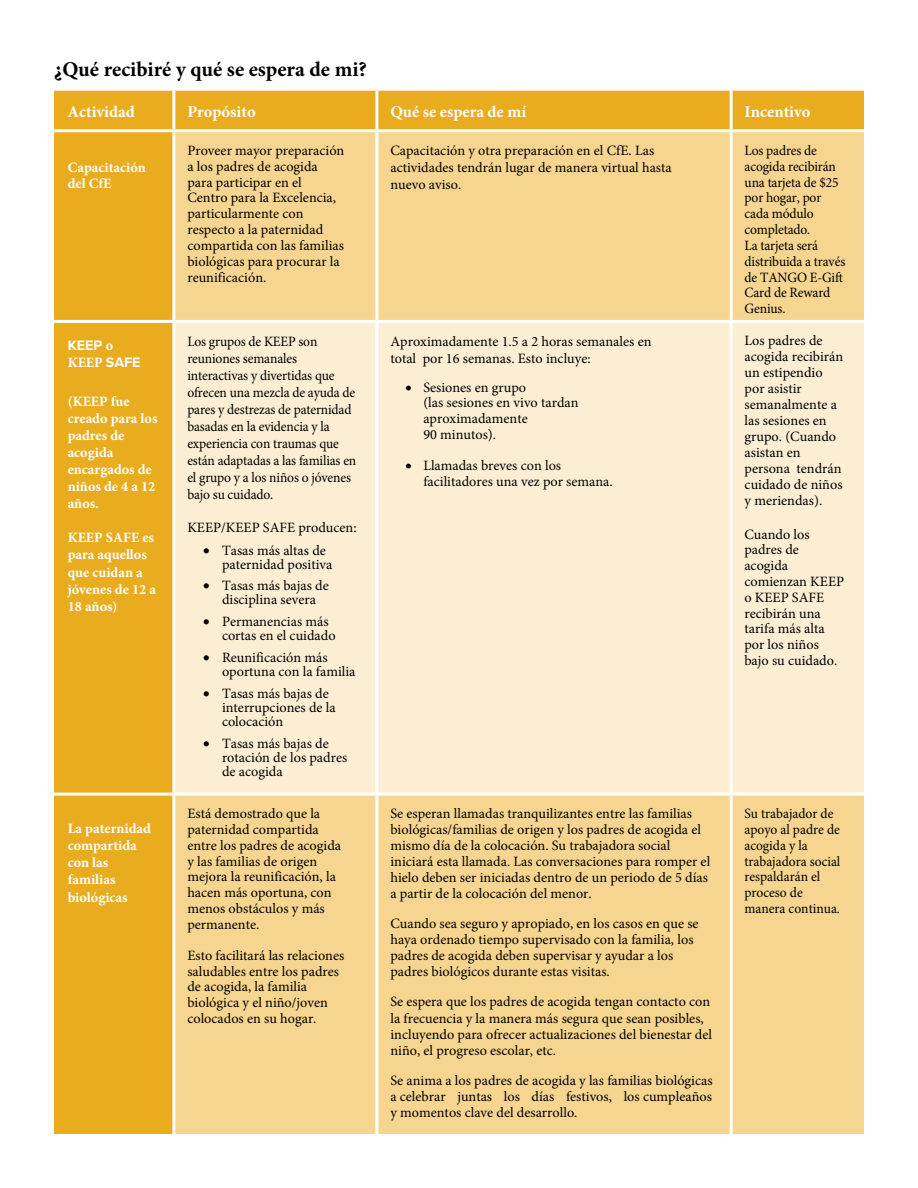
<style>
.page{position:relative;width:918px;height:1188px;background:#fff}
.page>*{position:absolute;margin:0;border:0;box-sizing:border-box;transform-origin:0 0}
.t1{font:700 21px "Minion Pro";color:#000}
.t2{font:700 16.5px "Minion Pro";color:#fff}
.t3{font:14.25px/15.9px "Minion Pro";color:#000}
.t4{font:14.25px/15.9px "Minion Pro";color:#000;scale:.95 1}
.t5{font:700 14.25px/17.1px "Minion Pro";color:#fff}
.t6{font:700 14.25px "Proxima Nova";color:#fff}
.s1{font-family:"Minion Pro"}
.s2{font-family:"Proxima Nova"}
.s3{font-size:13.5px}
</style>
<div class="page">
<div style="left:54px;top:91px;width:810px;height:1043px;background:#eaac1f"></div>
<div style="left:175px;top:132px;width:689px;height:1002px;background:#f5d58f"></div>
<div style="left:175px;top:323px;width:689px;height:470px;background:#fbeed2"></div>
<hr style="left:172px;top:91px;width:3px;height:38px;background:#fff">
<hr style="left:375px;top:91px;width:3px;height:38px;background:#fff">
<hr style="left:730px;top:91px;width:3px;height:38px;background:#fff">
<hr style="left:54px;top:129px;width:120px;height:3px;background:#fff">
<hr style="left:174px;top:129px;width:203px;height:3px;background:#fff">
<hr style="left:172px;top:132px;width:3px;height:188px;background:#fff">
<hr style="left:377px;top:129px;width:354px;height:3px;background:#fff">
<hr style="left:375px;top:132px;width:3px;height:188px;background:#fff">
<hr style="left:731px;top:129px;width:133px;height:3px;background:#fff">
<hr style="left:730px;top:132px;width:3px;height:188px;background:#fff">
<hr style="left:54px;top:320px;width:120px;height:3px;background:#fff">
<hr style="left:174px;top:320px;width:203px;height:3px;background:#fff">
<hr style="left:172px;top:323px;width:3px;height:470px;background:#fff">
<hr style="left:377px;top:320px;width:354px;height:3px;background:#fff">
<hr style="left:375px;top:323px;width:3px;height:470px;background:#fff">
<hr style="left:731px;top:320px;width:133px;height:3px;background:#fff">
<hr style="left:730px;top:323px;width:3px;height:470px;background:#fff">
<hr style="left:54px;top:793px;width:120px;height:3px;background:#fff">
<hr style="left:174px;top:793px;width:203px;height:3px;background:#fff">
<hr style="left:172px;top:796px;width:3px;height:338px;background:#fff">
<hr style="left:377px;top:793px;width:354px;height:3px;background:#fff">
<hr style="left:375px;top:796px;width:3px;height:338px;background:#fff">
<hr style="left:731px;top:793px;width:133px;height:3px;background:#fff">
<hr style="left:730px;top:796px;width:3px;height:338px;background:#fff">
<h1 class="t1" style="left:54px;top:55px;width:314px">¿Qué recibiré y qué se espera de mi?</h1>
<p class="t2" style="left:68px;top:100px;width:69px">Actividad</p>
<p class="t2" style="left:187px;top:100px;width:70px">Propósito</p>
<p class="t2" style="left:390px;top:100px;width:137px">Qué se espera de mí</p>
<p class="t2" style="left:745px;top:100px;width:67px">Incentivo</p>
<p class="t5" style="left:68px;top:159px;width:80px;line-height:16.2px">Capacitación del CfE</p>
<p class="t6" style="left:68px;top:334px;width:47px">KEEP <span class="s1">o</span></p>
<p class="t5" style="left:68px;top:353px;width:74px">KEEP <span class="s2">SAFE</span></p>
<p class="t5" style="left:68px;top:392px;width:91px">(KEEP fue creado para los padres de acogida encargados de niños de 4 a 12 años.</p>
<p class="t5" style="left:68px;top:529px;width:90px">KEEP SAFE es para aquellos que cuidan a jóvenes de 12 a<br>18 años<span class="s3">)</span></p>
<p class="t5" style="left:68px;top:820px;width:85px">La paternidad compartida con las familias biológicas</p>
<p class="t3" style="left:187px;top:142px;width:159px">Proveer mayor preparación a los padres de acogida para participar en el<br>Centro para la Excelencia, particularmente con respecto a la paternidad compartida con las familias biológicas para procurar la reunificación.</p>
<p class="t3" style="left:390px;top:142px;width:283px;line-height:17.1px">Capacitación y otra preparación en el CfE. Las actividades tendrán lugar de manera virtual hasta nuevo aviso.</p>
<p class="t4" style="left:745px;top:142px;width:107px">Los padres de acogida recibirán una tarjeta de $25 por hogar, por cada módulo completado.<br>La tarjeta será distribuida a través de TANGO E-Gift<br>Card de Reward<br>Genius.</p>
<p class="t4" style="left:187px;top:333px;width:179px;line-height:17.1px">Los grupos de KEEP son reuniones semanales interactivas y divertidas que ofrecen una mezcla de ayuda de pares y destrezas de paternidad basadas en la evidencia y la experiencia con traumas que están adaptadas a las familias en el grupo y a los niños o jóvenes bajo su cuidado.</p>
<p class="t3" style="left:187px;top:520px;width:171px">KEEP/KEEP SAFE producen:</p>
<p class="t3" style="left:222px;top:543px;width:112px;line-height:14.7px;text-indent:-19px">• Tasas más altas de paternidad positiva</p>
<p class="t3" style="left:203px;top:579px;width:127px;line-height:14.1px;text-align:center">• Tasas más bajas de disciplina severa</p>
<p class="t3" style="left:222px;top:615px;width:115px;line-height:14.1px;text-indent:-19px">• Permanencias más cortas en el cuidado</p>
<p class="t3" style="left:222px;top:650px;width:135px;line-height:14.1px;text-indent:-19px">• Reunificación más oportuna con la familia</p>
<p class="t3" style="left:222px;top:686px;width:115px;line-height:14.1px;text-indent:-19px">• Tasas más bajas de interrupciones de la colocación</p>
<p class="t3" style="left:222px;top:736px;width:127px;line-height:14.1px;text-indent:-19px">• Tasas más bajas de rotación de los padres de acogida</p>
<p class="t3" style="left:187px;top:806px;width:155px">Está demostrado que la paternidad compartida entre los padres de acogida y las familias de origen mejora la reunificación, la hacen más oportuna, con menos obstáculos y más permanente.</p>
<p class="t3" style="left:187px;top:947px;width:159px">Esto facilitará las relaciones saludables entre los padres de acogida, la familia biológica y el niño/joven colocados en su hogar.</p>
<p class="t3" style="left:390px;top:332px;width:263px;line-height:17.7px">Aproximadamente 1.5 a 2 horas semanales en total por 16 semanas. Esto incluye:</p>
<p class="t3" style="left:423px;top:379px;width:157px;text-indent:-18px">• Sesiones en grupo<br>(las sesiones en vivo tardan aproximadamente<br>90 minutos).</p>
<p class="t3" style="left:423px;top:457px;width:191px;text-indent:-18px">• Llamadas breves con los facilitadores una vez por semana.</p>
<p class="t3" style="left:745px;top:333px;width:100px">Los padres de acogida recibirán un estipendio por asistir semanalmente a las sesiones en grupo. (Cuando asistan en persona tendrán cuidado de niños y meriendas).</p>
<p class="t3" style="left:744px;top:526px;width:101px">Cuando los padres de acogida comienzan KEEP o KEEP SAFE recibirán una tarifa más alta por los niños bajo su cuidado.</p>
<p class="t3" style="left:390px;top:806px;width:321px">Se esperan llamadas tranquilizantes entre las familias biológicas/familias de origen y los padres de acogida el mismo día de la colocación. Su trabajadora social iniciará esta llamada. Las conversaciones para romper el hielo deben ser iniciadas dentro de un periodo de 5 días a partir de la colocación del menor.</p>
<p class="t3" style="left:390px;top:916px;width:310px">Cuando sea seguro y apropiado, en los casos en que se haya ordenado tiempo supervisado con la familia, los padres de acogida deben supervisar y ayudar a los padres biológicos durante estas visitas.</p>
<p class="t3" style="left:390px;top:994px;width:323px">Se espera que los padres de acogida tengan contacto con la frecuencia y la manera más segura que sean posibles, incluyendo para ofrecer actualizaciones del bienestar del niño, el progreso escolar, etc.</p>
<p class="t3" style="left:390px;top:1072px;width:324px;text-align:justify">Se anima a los padres de acogida y las familias biológicas a celebrar juntas los días festivos, los cumpleaños y momentos clave del desarrollo.</p>
<p class="t4" style="left:744px;top:806px;width:103px">Su trabajador de apoyo al padre de acogida y la trabajadora social respaldarán el proceso de manera continua.</p>
</div>
